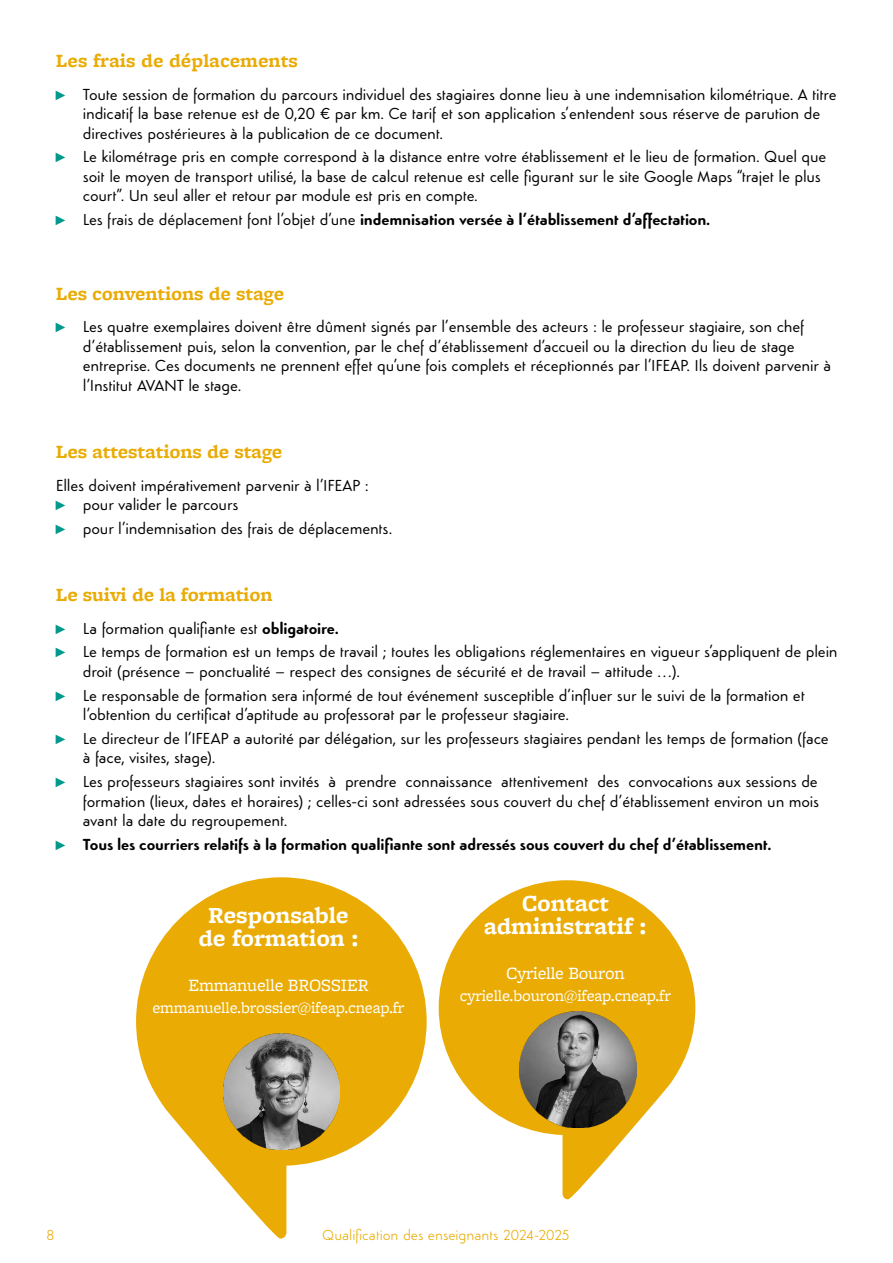
<style>
.page{position:relative;width:893px;height:1263px;background:#fff}
.page>*{position:absolute;margin:0;border:0;box-sizing:border-box;transform-origin:0 0}
.t1{font:700 24px/22.5px "Freight Micro Pro";letter-spacing:-.01em;color:#fff;text-align:center}
.t2{font:700 19.5px "Freight Micro Pro";letter-spacing:-.01em;color:#e9ab04}
.t3{font:18px "Freight Micro Pro";letter-spacing:-.01em;color:#fff}
.t4{font:16.5px/19.5px "Simplo Soft";letter-spacing:-.01em;color:#000}
.t5{font:700 16.5px "Simplo Soft";letter-spacing:-.01em;color:#000}
.t6{font:16.5px "Freight Micro Pro";letter-spacing:-.01em;color:#fff}
.t7{font:300 15px "Simplo Soft";letter-spacing:-.005em;color:#e9ab04}
.s1{font-family:"Arial Narrow";font-size:13.5px;color:#00998c}
.s2{font-family:"Arial Narrow";font-weight:400;font-size:13.5px;color:#00998c}
.s3{font-weight:400}
.s4{font-weight:700}
</style>
<div class="page">
<svg style="left:136px;top:877px;width:291px;height:361px;fill:#e9ab04"></svg>
<svg style="left:439px;top:880px;width:256px;height:319px;fill:#e9ab04"></svg>
<img style="left:520px;top:1011px;width:116px;height:116px">
<img style="left:223px;top:1033px;width:117px;height:116px">
<p class="t2" style="left:56px;top:47px;width:244px">Les frais de déplacements</p>
<p class="t4" style="left:83px;top:84px;width:755px;text-indent:-27px"><span class="s1">►</span> Toute session de formation du parcours individuel des stagiaires donne lieu à une indemnisation kilométrique. A titre indicatif la base retenue est de 0,20 € par km. Ce tarif et son application s’entendent sous réserve de parution de directives postérieures à la publication de ce document.</p>
<p class="t4" style="left:83px;top:147px;width:745px;text-indent:-27px"><span class="s1">►</span> Le kilométrage pris en compte correspond à la distance entre votre établissement et le lieu de formation. Quel que soit le moyen de transport utilisé, la base de calcul retenue est celle figurant sur le site Google Maps “trajet le plus court”. Un seul aller et retour par module est pris en compte.</p>
<p class="t5" style="left:56px;top:210px;width:656px"><span class="s2">►</span> <span class="s3">Les frais de déplacement font l’objet d’une</span> indemnisation versée à l’établissement d’affectation.</p>
<p class="t2" style="left:56px;top:280px;width:230px">Les conventions de stage</p>
<p class="t4" style="left:83px;top:317px;width:750px;text-indent:-27px"><span class="s1">►</span> Les quatre exemplaires doivent être dûment signés par l’ensemble des acteurs : le professeur stagiaire, son chef d’établissement puis, selon la convention, par le chef d’établissement d’accueil ou la direction du lieu de stage entreprise. Ces documents ne prennent effet qu’une fois complets et réceptionnés par l’IFEAP. Ils doivent parvenir à l’Institut AVANT le stage.</p>
<p class="t2" style="left:56px;top:438px;width:228px">Les attestations de stage</p>
<p class="t4" style="left:56px;top:475px;width:314px">Elles doivent impérativement parvenir à l’IFEAP : <span class="s1">►</span> pour valider le parcours</p>
<p class="t4" style="left:56px;top:519px;width:338px"><span class="s1">►</span> pour l’indemnisation des frais de déplacements.</p>
<p class="t2" style="left:56px;top:581px;width:218px">Le suivi de la formation</p>
<p class="t4" style="left:56px;top:616px;width:783px;line-height:23.7px"><span class="s1">►</span> La formation qualifiante est <span class="s4">obligatoire.<br></span><span class="s1">►</span> Le temps de formation est un temps de travail ; toutes les obligations réglementaires en vigueur s’appliquent de plein</p>
<p class="t4" style="left:56px;top:659px;width:751px;line-height:23.7px;text-indent:27px">droit (présence – ponctualité – respect des consignes de sécurité et de travail – attitude …).<br><span class="s1">►</span> Le responsable de formation sera informé de tout événement susceptible d’influer sur le suivi de la formation et</p>
<p class="t4" style="left:56px;top:703px;width:774px;line-height:23.7px;text-indent:27px">l’obtention du certificat d’aptitude au professorat par le professeur stagiaire.<br><span class="s1">►</span> Le directeur de l’IFEAP a autorité par délégation, sur les professeurs stagiaires pendant les temps de formation (face</p>
<p class="t4" style="left:56px;top:746px;width:763px;line-height:23.7px;text-indent:27px">à face, visites, stage).<br><span class="s1">►</span> Les professeurs stagiaires sont invités à prendre connaissance attentivement des convocations aux sessions de</p>
<p class="t4" style="left:83px;top:791px;width:738px">formation (lieux, dates et horaires) ; celles-ci sont adressées sous couvert du chef d’établissement environ un mois avant la date du regroupement.</p>
<p class="t5" style="left:56px;top:835px;width:717px"><span class="s2">►</span> Tous les courriers relatifs à la formation qualifiante sont adressés sous couvert du chef d’établissement.</p>
<h1 class="t1" style="left:198px;top:904px;width:162px">Responsable de formation :</h1>
<p class="t3" style="left:188px;top:973px;width:182px">Emmanuelle BROSSIER</p>
<p class="t6" style="left:153px;top:997px;width:253px">emmanuelle.brossier@ifeap.cneap.fr</p>
<h1 class="t1" style="left:484px;top:892px;width:165px">Contact administratif :</h1>
<p class="t3" style="left:506px;top:961px;width:120px">Cyrielle Bouron</p>
<p class="t6" style="left:460px;top:985px;width:212px">cyrielle.bouron@ifeap.cneap.fr</p>
<p class="t7" style="left:47px;top:1227px;width:9px">8</p>
<p class="t7" style="left:322px;top:1227px;width:249px">Qualification des enseignants 2024-2025</p>
</div>
